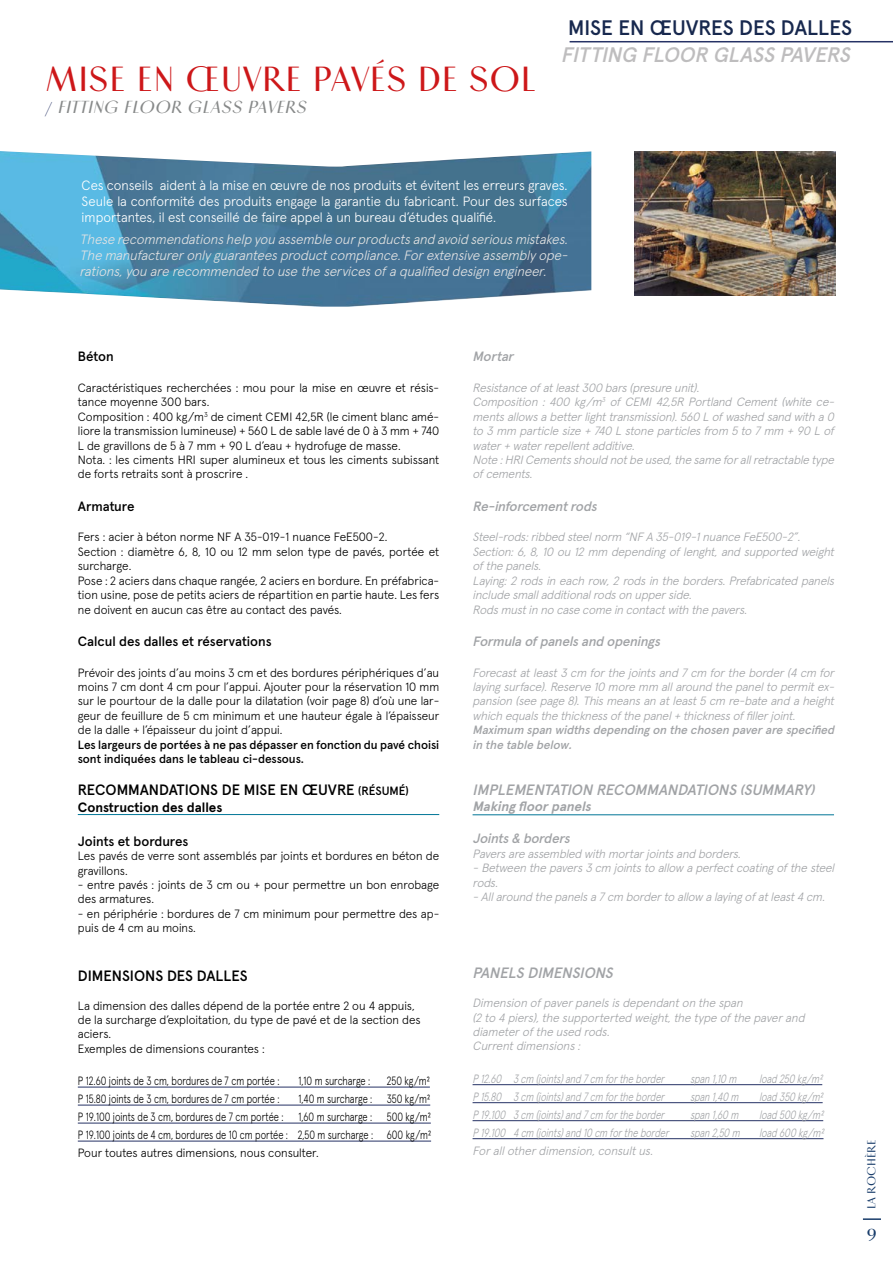
<style>
.page{position:relative;width:893px;height:1263px;background:#fff}
.page>*{position:absolute;margin:0;border:0;box-sizing:border-box;transform-origin:0 0}
.t1{font:500 36px "Vinter";color:#cd1719}
.t2{font:italic 500 21px "Apercu";color:#bebdbe}
.t3{font:500 21px "Apercu";color:#17284e}
.t4{font:500 19.5px "Vinter";color:#183c6a}
.t5{font:italic 500 18px "Vinter";color:#878989}
.t6{font:500 15px "Apercu";color:#000}
.t7{font:italic 500 15px "Apercu";color:#a1a3a6}
.t8{font:italic 300 13.5px/16.2px "Apercu";color:#e3e3e3;text-align:justify}
.t9{font:300 13.5px/16.2px "Apercu";color:#fff;text-align:justify}
.t10{font:italic 500 13.5px "Apercu";color:#a1a3a6}
.t11{font:500 13.5px "Apercu";color:#000}
.t12{font:700 13.5px "Apercu";color:#000}
.t13{font:italic 700 13.5px "Apercu";color:#a1a3a6}
.t14{font:300 12px/14.4px "Apercu";color:#000}
.t15{font:italic 300 12px/14.4px "Apercu";letter-spacing:-.005em;color:#a1a3a6}
.t16{font:300 12px/18px "Apercu";color:#000;text-align:justify;scale:.8 1}
.t17{font:italic 300 12px "Apercu";letter-spacing:-.005em;color:#a1a3a6;scale:.8 1}
.t18{font:500 12px/14.4px "Apercu";color:#000}
.t19{font:italic 500 12px/14.4px "Apercu";color:#a1a3a6}
.t20{font:500 12px "Vinter";color:#183c6a}
.s1{font-style:normal;color:#263265}
.s2{font-size:12px}
</style>
<div class="page">
<svg style="left:863px;top:1218px;width:18px;height:2px"></svg>
<img style="left:0;top:151px;width:591px;height:156px">
<hr style="left:570px;top:41px;width:323px;height:1px;background:#263265">
<hr style="left:78px;top:814px;width:361px;height:1px;background:#007697">
<hr style="left:78px;top:1087px;width:352px;height:1px;background:#263265">
<hr style="left:78px;top:1105px;width:352px;height:1px;background:#263265">
<hr style="left:78px;top:1123px;width:353px;height:1px;background:#263265">
<hr style="left:78px;top:1141px;width:353px;height:1px;background:#263265">
<hr style="left:473px;top:814px;width:361px;height:1px;background:#007697">
<hr style="left:473px;top:1084px;width:349px;height:1px;background:#263265">
<hr style="left:473px;top:1102px;width:350px;height:1px;background:#263265">
<hr style="left:473px;top:1120px;width:350px;height:1px;background:#263265">
<hr style="left:473px;top:1138px;width:350px;height:1px;background:#263265">
<img style="left:635px;top:151px;width:200px;height:145px">
<h1 class="t1" style="left:45px;top:56px;width:492px">MISE EN ŒUVRE PAVÉS DE SOL</h1>
<h3 class="t5" style="left:45px;top:95px;width:268px"><span class="s1">/</span> FITTING FLOOR GLASS PAVERS</h3>
<h2 class="t3" style="left:568px;top:11px;width:285px">MISE EN ŒUVRES DES DALLES</h2>
<h2 class="t2" style="left:561px;top:38px;width:297px">FITTING FLOOR GLASSPAVERS</h2>
<p class="t9" style="left:82px;top:175px;width:487px">Ces conseils aident à la mise en œuvre de nos produits et évitent les erreurs graves.<br>Seule la conformité des produits engage la garantie du fabricant. Pour des surfaces importantes, il est conseillé de faire appel à un bureau d’études qualifié.</p>
<p class="t8" style="left:80px;top:230px;width:493px">These recommendationshelp you assemble ourproductsand avoid seriousmistakes.<br>The manufactureronlyguaranteesproductcompliance.Forextensive assemblyope&shy;rations,you are recommended to use the servicesofaqualified design engineer.</p>
<p class="t11" style="left:78px;top:346px;width:37px">Béton</p>
<p class="t14" style="left:78px;top:379px;width:363px">Caractéristiques recherchées : mou pour la mise en œuvre et résis&shy;tance moyenne 300 bars.<br>Composition : 400 kg/m<sup>3</sup> de ciment CEMI 42,5R (le ciment blanc amé&shy;liore la transmission lumineuse) + 560 L de sable lavé de 0 à 3 mm + 740<br>L de gravillons de 5 à 7 mm + 90 L d’eau + hydrofuge de masse.<br>Nota. : les ciments HRI super alumineux et tous les ciments subissant de forts retraits sont à proscrire .</p>
<p class="t11" style="left:78px;top:496px;width:58px">Armature</p>
<p class="t14" style="left:78px;top:529px;width:363px">Fers : acier à béton norme NF A 35-019-1 nuance FeE500-2.<br>Section : diamètre 6, 8, 10 ou 12 mm selon type de pavés, portée et surcharge.<br>Pose : 2 aciers dans chaque rangée, 2 aciers en bordure. En préfabrica&shy;tion usine, pose de petits aciers de répartition en partie haute. Les fers ne doivent en aucun cas être au contact des pavés.</p>
<p class="t11" style="left:78px;top:631px;width:195px">Calcul des dalles et réservations</p>
<p class="t14" style="left:78px;top:664px;width:363px;text-align:justify">Prévoir des joints d’au moins 3 cm et des bordures périphériques d’au moins 7 cm dont 4 cm pour l’appui. Ajouter pour la réservation 10 mm sur le pourtour de la dalle pour la dilatation (voir page 8) d’où une lar&shy;geur de feuillure de 5 cm minimum et une hauteur égale à l’épaisseur de la dalle + l’épaisseur du joint d’appui.</p>
<p class="t18" style="left:78px;top:736px;width:363px">Les largeurs de portées à ne pas dépasser en fonction du pavé choisi sont indiquées dans le tableau ci-dessous.</p>
<p class="t6" style="left:78px;top:778px;width:333px">RECOMMANDATIONS DE MISE EN ŒUVRE <span class="s2">(RÉSUMÉ)</span></p>
<p class="t12" style="left:78px;top:796px;width:146px">Construction des dalles</p>
<p class="t11" style="left:78px;top:830px;width:112px">Joints et bordures</p>
<p class="t14" style="left:78px;top:847px;width:363px">Les pavés de verre sont assemblés par joints et bordures en béton de gravillons.</p>
<p class="t14" style="left:78px;top:876px;width:363px">- entre pavés : joints de 3 cm ou + pour permettre un bon enrobage des armatures.</p>
<p class="t14" style="left:78px;top:905px;width:363px">- en périphérie : bordures de 7 cm minimum pour permettre des ap&shy;puis de 4 cm au moins.</p>
<p class="t6" style="left:78px;top:964px;width:171px">DIMENSIONS DES DALLES</p>
<p class="t14" style="left:78px;top:997px;width:344px">La dimension des dalles dépend de la portée entre 2 ou 4 appuis, de la surcharge d’exploitation, du type de pavé et de la section des aciers.<br>Exemples de dimensions courantes :</p>
<p class="t16" style="left:78px;top:1071px;width:254px">P 12.60 joints de 3 cm, bordures de 7 cm portée :</p>
<p class="t16" style="left:298px;top:1071px;width:91px">1,10 m surcharge :</p>
<p class="t16" style="left:387px;top:1071px;width:55px">250 kg/m²</p>
<p class="t16" style="left:78px;top:1089px;width:254px">P 15.80 joints de 3 cm, bordures de 7 cm portée :</p>
<p class="t16" style="left:78px;top:1089px;width:443px;text-indent:221px">1,40 m surcharge : 350 kg/m²<br>P 19.100 joints de 3 cm, bordures de 7 cm portée : 1,60 m surcharge : 500 kg/m²<br>P 19.100 joints de 4 cm, bordures de 10 cm portée : 2,50 m surcharge : 600 kg/m²<br>Pour toutes autres dimensions, nous consulter.</p>
<p class="t10" style="left:473px;top:346px;width:46px">Mortar</p>
<p class="t15" style="left:473px;top:379px;width:366px">Resistanceofatleast300 bars(presureunit).<br>Composition : 400 kg/m<sup>3</sup> of CEMI 42,5R Portland Cement (white ce&shy;mentsallowsabetterlighttransmission).560 Lofwashed sand with a0 to 3mm particlesize+740 Lstoneparticlesfrom 5to 7mm +90 Lof water+waterrepellentadditive.<br>Note:HRICementsshould notbeused,thesameforallretractabletype ofcements.</p>
<p class="t10" style="left:473px;top:496px;width:130px">Re-inforcementrods</p>
<p class="t15" style="left:473px;top:529px;width:366px">Steel-rods:ribbed steelnorm “NFA 35-019-1nuanceFeE500-2”.<br>Section:6,8,10 ou12mm dependingoflenght,and supported weight ofthepanels.<br>Laying:2rodsineach row,2rodsintheborders.Prefabricated panels includesmalladditionalrodsonupperside.<br>Rodsmustinno casecomeincontactwith thepavers.</p>
<p class="t10" style="left:473px;top:631px;width:193px">Formulaofpanelsand openings</p>
<p class="t15" style="left:473px;top:664px;width:366px;text-align:justify">Forecastatleast3cm forthejointsand 7cm fortheborder(4cm for layingsurface).Reserve10 moremm allaround thepanelto permitex&shy;pansion(seepage8).Thismeansanatleast5cm re-bateand aheight which equalsthethicknessofthepanel+thicknessoffillerjoint.</p>
<p class="t19" style="left:473px;top:722px;width:366px">Maximum span widthsdependingon the chosen paverare specified in the table below.</p>
<p class="t7" style="left:473px;top:778px;width:348px">IMPLEMENTATION RECOMMANDATIONS(SUMMARY)</p>
<p class="t13" style="left:473px;top:796px;width:124px">Makingfloorpanels</p>
<p class="t10" style="left:473px;top:828px;width:103px">Joints&amp; borders</p>
<p class="t15" style="left:473px;top:845px;width:366px">Paversareassembled with mortarjointsand borders. -Betweenthepavers3cm jointsto allow aperfectcoatingofthesteel rods.<br>-Allaround thepanelsa7cm borderto allow alayingofatleast4cm.</p>
<p class="t7" style="left:473px;top:961px;width:146px">PANELSDIMENSIONS</p>
<p class="t15" style="left:473px;top:994px;width:337px">Dimension ofpaverpanelsisdependanton the span<br>(2to 4 piers),the supporterted weight,the type ofthe paverand diameterofthe used rods.<br>Currentdimensions:</p>
<p class="t17" style="left:473px;top:1069px;width:245px">P12.60 3cm (joints)and7cm fortheborder</p>
<p class="t17" style="left:690px;top:1069px;width:63px">span1,10m</p>
<p class="t17" style="left:759px;top:1069px;width:85px">load250kg/m²</p>
<p class="t17" style="left:473px;top:1087px;width:245px">P15.80 3cm (joints)and7cm fortheborder</p>
<p class="t17" style="left:690px;top:1087px;width:66px">span1,40m</p>
<p class="t17" style="left:759px;top:1087px;width:85px">load350kg/m²</p>
<p class="t17" style="left:473px;top:1105px;width:245px">P19.100 3cm (joints)and7cm fortheborder</p>
<p class="t17" style="left:690px;top:1105px;width:66px">span1,60m</p>
<p class="t17" style="left:759px;top:1105px;width:86px">load500kg/m²</p>
<p class="t17" style="left:473px;top:1123px;width:251px">P19.100 4cm (joints)and10cm fortheborder</p>
<p class="t17" style="left:690px;top:1123px;width:68px">span2,50m</p>
<p class="t17" style="left:759px;top:1123px;width:86px">load600kg/m²</p>
<p class="t15" style="left:473px;top:1142px;width:185px">Forallotherdimension,consultus.</p>
<p class="t20" style="left:864px;top:1209px;width:72px;rotate:-90deg">LA ROCHÈRE</p>
<h3 class="t4" style="left:867px;top:1219px;width:12px">9</h3>
</div>
